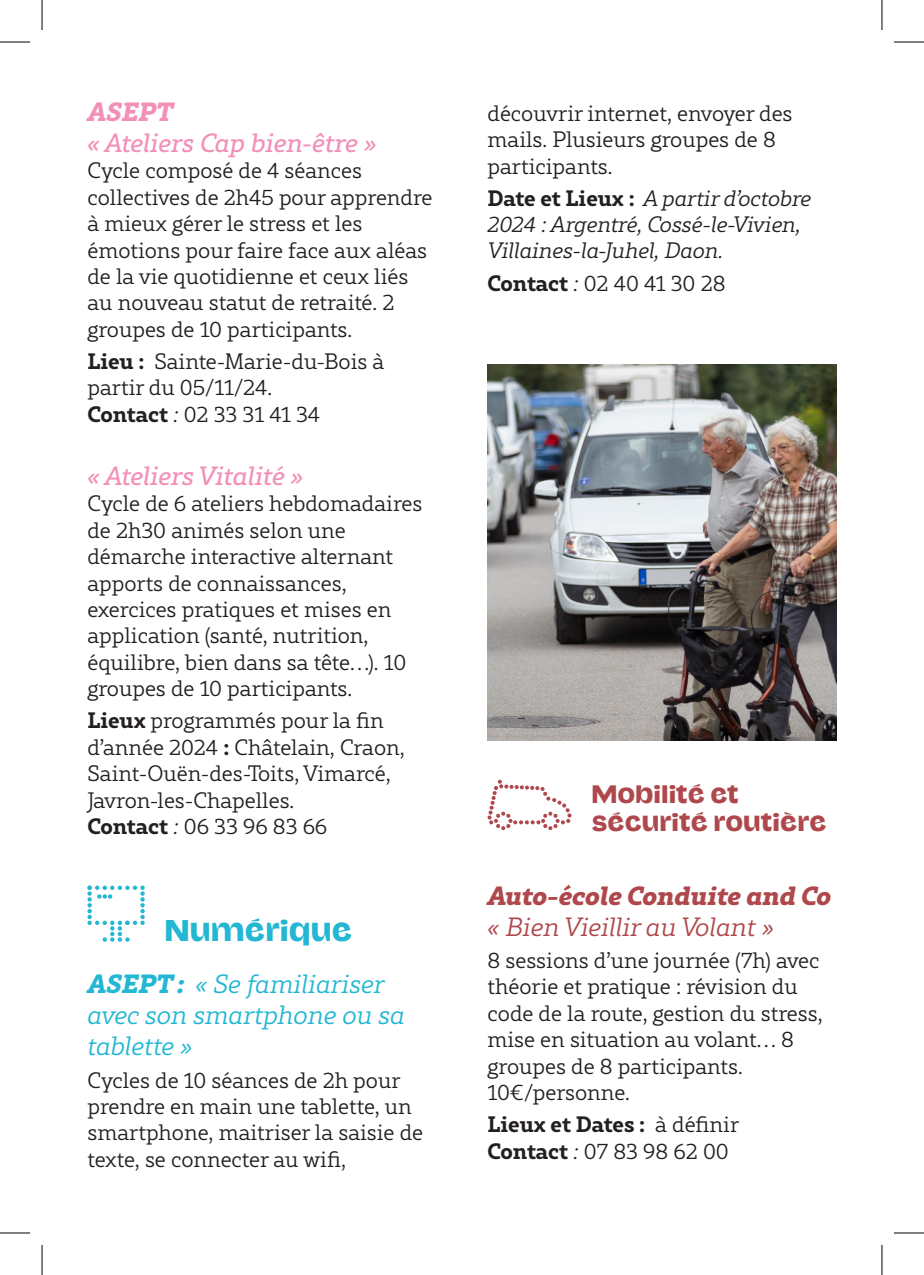
<style>
.page{position:relative;width:924px;height:1275px;background:#fff}
.page>*{position:absolute;margin:0;border:0;box-sizing:border-box;transform-origin:0 0}
.t1{font:500 28px "Mayenne Sans";color:#23b7d3}
.t2{font:italic 300 26px/31.2px "Rival Slab";color:#23b7d3}
.t3{font:italic 800 26px/31.2px "Rival Slab";color:#af484c}
.t4{font:italic 26px "Rival Slab";color:#f290b8}
.t5{font:italic 800 26px "Rival Slab";color:#f290b8}
.t6{font:500 23.6px/28.2px "Mayenne Sans";color:#af484c}
.t7{font:300 22px/26.4px "Rival Slab";color:#231f20}
.t8{font:italic 300 22px/26.4px "Rival Slab";color:#231f20}
.t9{font:700 22px/26.4px "Rival Slab";color:#231f20}
.s1{font-weight:700}
.s2{font-style:italic}
.s3{font-weight:800}
.s4{font-weight:700;font-style:normal}
.s5{font-weight:300}
.s6{font-weight:300;font-style:italic}
</style>
<div class="page">
<svg style="left:87px;top:885px;width:58px;height:56px"></svg>
<svg style="left:487px;top:779px;width:84px;height:51px"></svg>
<img style="left:487px;top:365px;width:349px;height:375px">
<hr style="left:0;top:42px;width:30px;height:1px;background:#000">
<hr style="left:893px;top:42px;width:30px;height:1px;background:#000">
<hr style="left:0;top:1232px;width:30px;height:1px;background:#000">
<hr style="left:893px;top:1232px;width:30px;height:1px;background:#000">
<hr style="left:42px;top:0;width:1px;height:30px;background:#000">
<hr style="left:42px;top:1245px;width:1px;height:30px;background:#000">
<hr style="left:881px;top:0;width:1px;height:30px;background:#000">
<hr style="left:881px;top:1245px;width:1px;height:30px;background:#000">
<p class="t5" style="left:87px;top:91px;width:87px">ASEPT</p>
<p class="t4" style="left:87px;top:124px;width:290px">« Ateliers Cap bien-être »</p>
<p class="t7" style="left:87px;top:157px;width:346px">Cycle composé de 4 séances collectives de 2h45 pour apprendre à mieux gérer le stress et les émotions pour faire face aux aléas de la vie quotidienne et ceux liés au nouveau statut de retraité. 2 groupes de 10 participants.</p>
<p class="t7" style="left:87px;top:348px;width:298px"><span class="s1">Lieu :</span> Sainte-Marie-du-Bois à partir du 05/11/24.<br><span class="s1">Contact</span> <span class="s2">:</span> 02 33 31 41 34</p>
<p class="t4" style="left:87px;top:457px;width:217px">« Ateliers Vitalité »</p>
<p class="t7" style="left:87px;top:490px;width:336px">Cycle de 6 ateliers hebdomadaires de 2h30 animés selon une démarche interactive alternant apports de connaissances, exercices pratiques et mises en application (santé, nutrition, équilibre, bien dans sa tête…). 10 groupes de 10 participants.</p>
<p class="t7" style="left:87px;top:707px;width:318px"><span class="s1">Lieux</span> programmés pour la fin d’année 2024 <span class="s1">:</span> Châtelain, Craon,<br>Saint-Ouën-des-Toits, Vimarcé,<br>Javron-les-Chapelles.<br><span class="s1">Contact</span> <span class="s2">:</span> 06 33 96 83 66</p>
<p class="t1" style="left:164px;top:915px;width:189px">Numérique</p>
<p class="t2" style="left:87px;top:968px;width:319px"><span class="s3">ASEPT :</span> « Se familiariser avec son smartphone ou sa tablette »</p>
<p class="t7" style="left:87px;top:1066px;width:337px">Cycles de 10 séances de 2h pour prendre en main une tablette, un smartphone, maitriser la saisie de texte, se connecter au wifi,</p>
<p class="t7" style="left:487px;top:100px;width:306px">découvrir internet, envoyer des mails. Plusieurs groupes de 8 participants.</p>
<p class="t8" style="left:487px;top:185px;width:325px"><span class="s4">Date et Lieux :</span> A partir d’octobre<br>2024 : Argentré, Cossé-le-Vivien,<br>Villaines-la-Juhel, Daon.</p>
<p class="t7" style="left:487px;top:269px;width:239px"><span class="s1">Contact</span> <span class="s2">:</span> 02 40 41 30 28</p>
<p class="t6" style="left:591px;top:780px;width:237px">Mobilité et sécurité routière</p>
<p class="t3" style="left:487px;top:878px;width:345px">Auto-école Conduite and Co <span class="s5">« Bien Vieillir au Volant »</span></p>
<p class="t7" style="left:487px;top:947px;width:336px">8 sessions d’une journée (7h) avec théorie et pratique : révision du code de la route, gestion du stress, mise en situation au volant… 8 groupes de 8 participants.<br>10€/personne.</p>
<p class="t9" style="left:487px;top:1110px;width:253px">Lieux et Dates : <span class="s5">à définir<br></span>Contact <span class="s6">:</span> <span class="s5">07 83 98 62 00</span></p>
</div>
